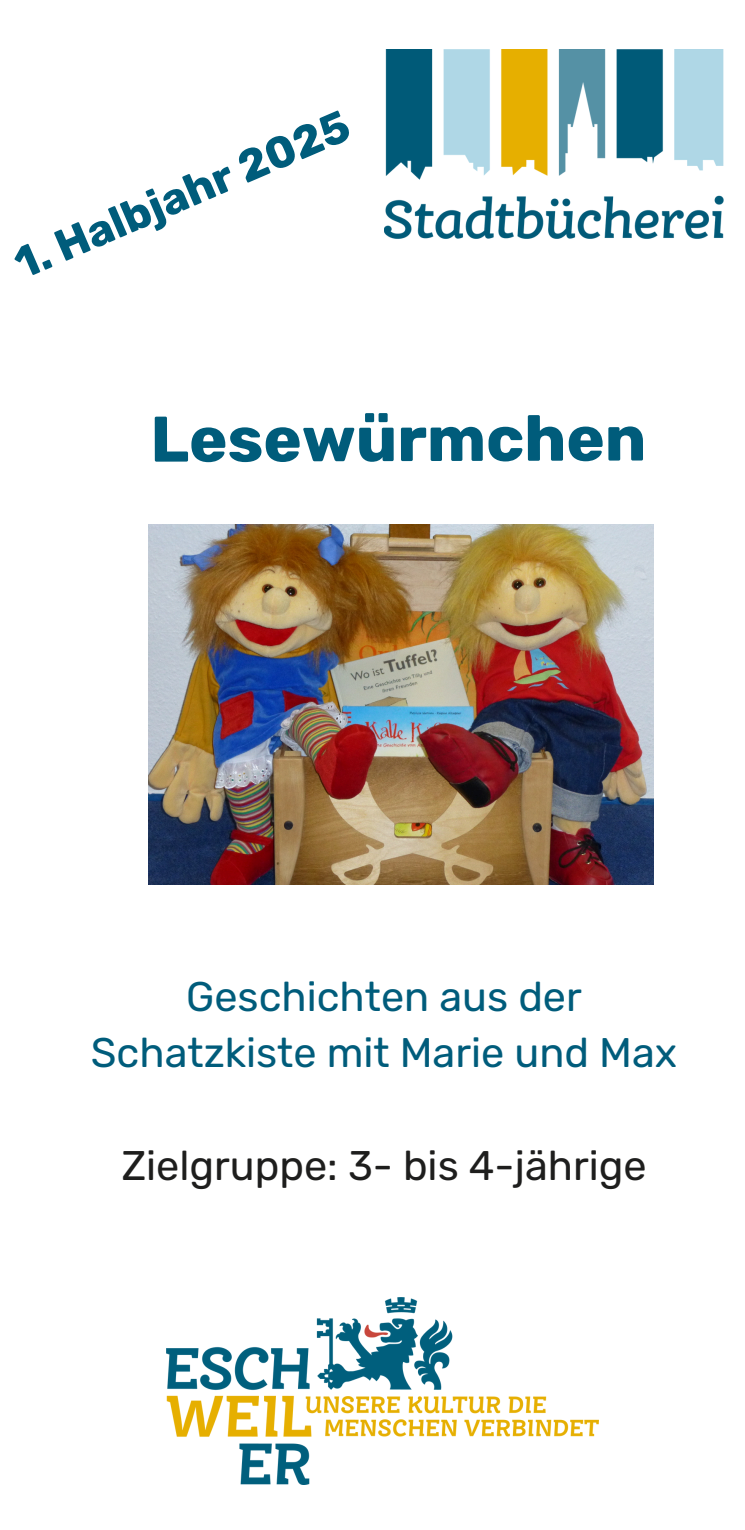
<style>
.page{position:relative;width:745px;height:1530px;background:#fff}
.page>*{position:absolute;margin:0;border:0;box-sizing:border-box;transform-origin:0 0}
.t1{font:700 64.25px "Rubik";letter-spacing:-.005em;color:#005c7b}
.t2{font:700 44.25px "Rubik";color:#005c7b}
.t3{font:41.25px "Rubik";color:#005c7b}
.t4{font:41.25px "Rubik";color:#1e1e1d}
</style>
<div class="page">
<img style="left:384px;top:49px;width:340px;height:190px">
<img style="left:148px;top:525px;width:505px;height:360px">
<img style="left:167px;top:1297px;width:431px;height:188px">
<p class="t2" style="left:6px;top:241px;width:362px;rotate:-23deg">1. Halbjahr 2025</p>
<p class="t1" style="left:150px;top:401px;width:497px">Lesewürmchen</p>
<h2 class="t3" style="left:186px;top:973px;width:397px">Geschichten aus der</h2>
<h1 class="t3" style="left:91px;top:1029px;width:587px">Schatzkiste mit Marie und Max</h1>
<p class="t4" style="left:121px;top:1141px;width:526px">Zielgruppe: 3- bis 4-jährige</p>
</div>
